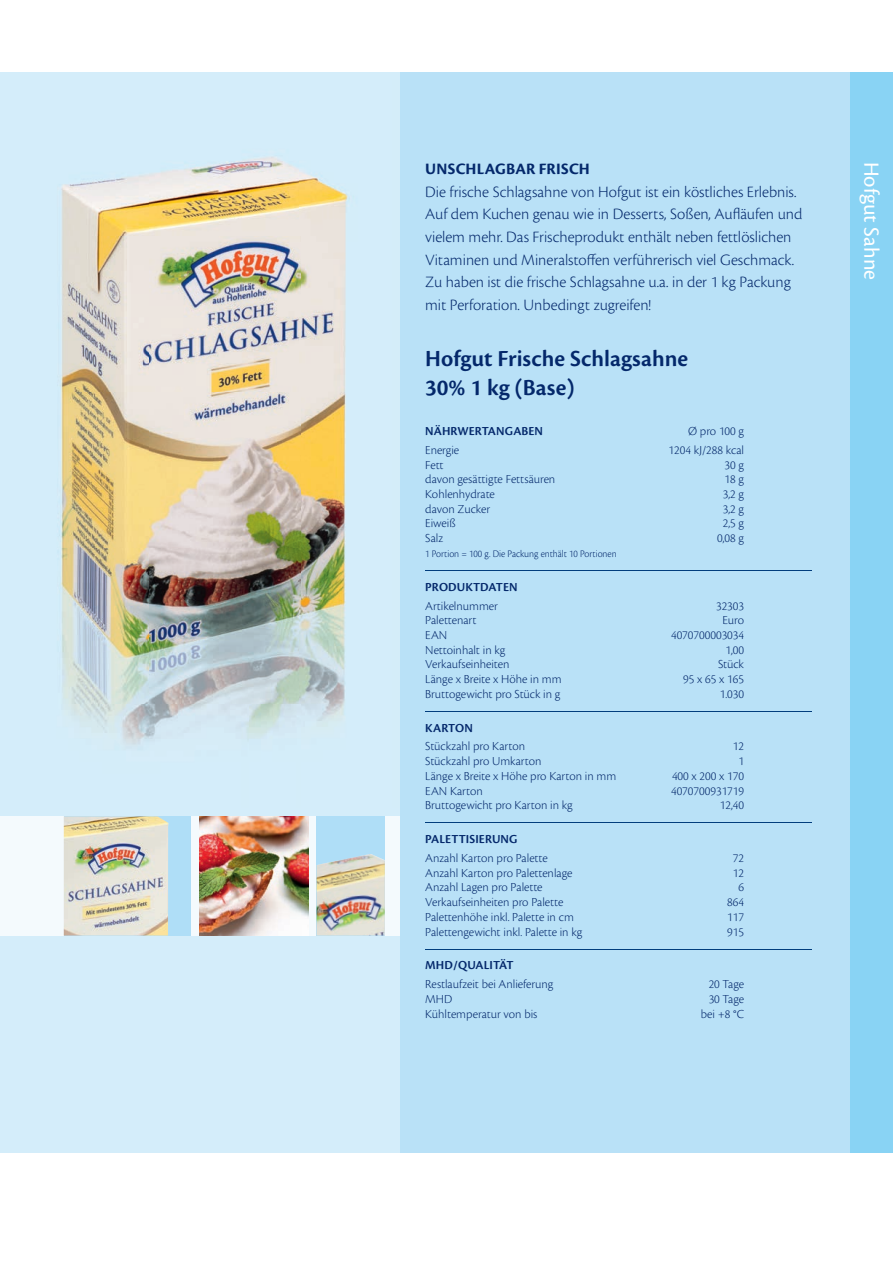
<style>
.page{position:relative;width:893px;height:1263px;background:#fff}
.page>*{position:absolute;margin:0;border:0;box-sizing:border-box;transform-origin:0 0}
.t1{font:600 24px/28.5px "Cronos Pro";color:#04286b}
.t2{font:22.5px "Cronos Pro";color:#fff}
.t3{font:300 16.5px/22.5px "Cronos Pro";color:#04286b}
.t4{font:700 16.5px "Cronos Pro";letter-spacing:.015em;color:#04286b}
.t5{font:300 12.75px "Cronos Pro";color:#04286b}
.t6{font:600 12.75px "Cronos Pro";letter-spacing:.005em;color:#04286b}
.t7{font:300 10.5px "Cronos Pro";color:#04286b;scale:.95 1}
</style>
<div class="page">
<div style="left:0;top:72px;width:893px;height:1080px;background:#b9e1f7"></div>
<div style="left:0;top:72px;width:400px;height:1080px;background:#d4edfa"></div>
<div style="left:850px;top:72px;width:43px;height:1080px;background:#89d3f4"></div>
<img style="left:60px;top:157px;width:288px;height:589px">
<div style="left:0;top:816px;width:400px;height:119px;background:#f4fafd"></div>
<div style="left:317px;top:816px;width:68px;height:119px;background:#afdef7"></div>
<img style="left:317px;top:854px;width:68px;height:81px">
<img style="left:199px;top:816px;width:109px;height:119px">
<div style="left:64px;top:816px;width:126px;height:119px;background:#afdef7"></div>
<img style="left:64px;top:816px;width:105px;height:119px">
<hr style="left:425px;top:570px;width:387px;height:1px;background:#013d7d">
<hr style="left:425px;top:711px;width:387px;height:1px;background:#013d7d">
<hr style="left:425px;top:823px;width:387px;height:1px;background:#013d7d">
<hr style="left:425px;top:949px;width:387px;height:1px;background:#013d7d">
<p class="t4" style="left:425px;top:160px;width:166px">UNSCHLAGBAR FRISCH</p>
<p class="t3" style="left:425px;top:180px;width:379px">Die frische Schlagsahne von Hofgut ist ein köstliches Erlebnis.<br>Auf dem Kuchen genau wie in Desserts, Soßen, Aufläufen und vielem mehr. Das Frischeprodukt enthält neben fettlöslichen Vitaminen und Mineralstoffen verführerisch viel Geschmack.<br>Zu haben ist die frische Schlagsahne u.a. in der 1 kg Packung mit Perforation. Unbedingt zugreifen!</p>
<h1 class="t1" style="left:425px;top:345px;width:264px">Hofgut Frische Schlagsahne<br>30% 1 kg (Base)</h1>
<p class="t6" style="left:425px;top:424px;width:119px">NÄHRWERTANGABEN</p>
<p class="t5" style="left:688px;top:424px;width:58px">Ø pro 100 g</p>
<p class="t5" style="left:425px;top:443px;width:36px">Energie</p>
<p class="t5" style="left:669px;top:443px;width:77px">1204 kJ/288 kcal</p>
<p class="t5" style="left:425px;top:457px;width:20px">Fett</p>
<p class="t5" style="left:725px;top:457px;width:21px">30 g</p>
<p class="t5" style="left:425px;top:472px;width:132px">davon gesättigte Fettsäuren</p>
<p class="t5" style="left:725px;top:472px;width:21px">18 g</p>
<p class="t5" style="left:425px;top:487px;width:71px">Kohlenhydrate</p>
<p class="t5" style="left:723px;top:487px;width:23px">3,2 g</p>
<p class="t5" style="left:425px;top:501px;width:67px">davon Zucker</p>
<p class="t5" style="left:723px;top:501px;width:23px">3,2 g</p>
<p class="t5" style="left:425px;top:516px;width:32px">Eiweiß</p>
<p class="t5" style="left:723px;top:516px;width:23px">2,5 g</p>
<p class="t5" style="left:425px;top:531px;width:19px">Salz</p>
<p class="t5" style="left:717px;top:531px;width:28px">0,08 g</p>
<p class="t7" style="left:425px;top:547px;width:203px">1 Portion = 100 g. Die Packung enthält 10 Portionen</p>
<p class="t6" style="left:425px;top:579px;width:94px">PRODUKTDATEN</p>
<p class="t5" style="left:425px;top:598px;width:74px">Artikelnummer</p>
<p class="t5" style="left:716px;top:598px;width:30px">32303</p>
<p class="t5" style="left:425px;top:613px;width:53px">Palettenart</p>
<p class="t5" style="left:723px;top:613px;width:23px">Euro</p>
<p class="t5" style="left:425px;top:628px;width:24px">EAN</p>
<p class="t5" style="left:671px;top:628px;width:75px">4070700003034</p>
<p class="t5" style="left:425px;top:642px;width:82px">Nettoinhalt in kg</p>
<p class="t5" style="left:725px;top:642px;width:20px">1,00</p>
<p class="t5" style="left:425px;top:657px;width:86px">Verkaufseinheiten</p>
<p class="t5" style="left:718px;top:657px;width:27px">Stück</p>
<p class="t5" style="left:425px;top:672px;width:138px">Länge x Breite x Höhe in mm</p>
<p class="t5" style="left:683px;top:672px;width:62px">95 x 65 x 165</p>
<p class="t5" style="left:425px;top:686px;width:137px">Bruttogewicht pro Stück in g</p>
<p class="t5" style="left:720px;top:686px;width:26px">1.030</p>
<p class="t6" style="left:425px;top:720px;width:49px">KARTON</p>
<p class="t5" style="left:425px;top:739px;width:101px">Stückzahl pro Karton</p>
<p class="t5" style="left:733px;top:739px;width:13px">12</p>
<p class="t5" style="left:425px;top:754px;width:118px">Stückzahl pro Umkarton</p>
<p class="t5" style="left:738px;top:754px;width:7px">1</p>
<p class="t5" style="left:425px;top:769px;width:193px">Länge x Breite x Höhe pro Karton in mm</p>
<p class="t5" style="left:672px;top:769px;width:74px">400 x 200 x 170</p>
<p class="t5" style="left:425px;top:783px;width:59px">EAN Karton</p>
<p class="t5" style="left:671px;top:783px;width:75px">4070700931719</p>
<p class="t5" style="left:425px;top:798px;width:149px">Bruttogewicht pro Karton in kg</p>
<p class="t5" style="left:720px;top:798px;width:26px">12,40</p>
<p class="t6" style="left:425px;top:832px;width:94px">PALETTISIERUNG</p>
<p class="t5" style="left:425px;top:851px;width:124px">Anzahl Karton pro Palette</p>
<p class="t5" style="left:733px;top:851px;width:13px">72</p>
<p class="t5" style="left:425px;top:865px;width:149px">Anzahl Karton pro Palettenlage</p>
<p class="t5" style="left:733px;top:865px;width:13px">12</p>
<p class="t5" style="left:425px;top:880px;width:119px">Anzahl Lagen pro Palette</p>
<p class="t5" style="left:738px;top:880px;width:7px">6</p>
<p class="t5" style="left:425px;top:895px;width:140px">Verkaufseinheiten pro Palette</p>
<p class="t5" style="left:727px;top:895px;width:18px">864</p>
<p class="t5" style="left:425px;top:909px;width:150px">Palettenhöhe inkl. Palette in cm</p>
<p class="t5" style="left:727px;top:909px;width:18px">117</p>
<p class="t5" style="left:425px;top:924px;width:159px">Palettengewicht inkl. Palette in kg</p>
<p class="t5" style="left:727px;top:924px;width:18px">915</p>
<p class="t6" style="left:425px;top:958px;width:90px">MHD/QUALITÄT</p>
<p class="t5" style="left:425px;top:977px;width:130px">Restlaufzeit bei Anlieferung</p>
<p class="t5" style="left:709px;top:977px;width:37px">20 Tage</p>
<p class="t5" style="left:425px;top:992px;width:29px">MHD</p>
<p class="t5" style="left:709px;top:992px;width:37px">30 Tage</p>
<p class="t5" style="left:425px;top:1006px;width:114px">Kühltemperatur von bis</p>
<p class="t5" style="left:701px;top:1006px;width:45px">bei +8 °C</p>
<h2 class="t2" style="left:884px;top:162px;width:120px;rotate:90deg">Hofgut Sahne</h2>
</div>
